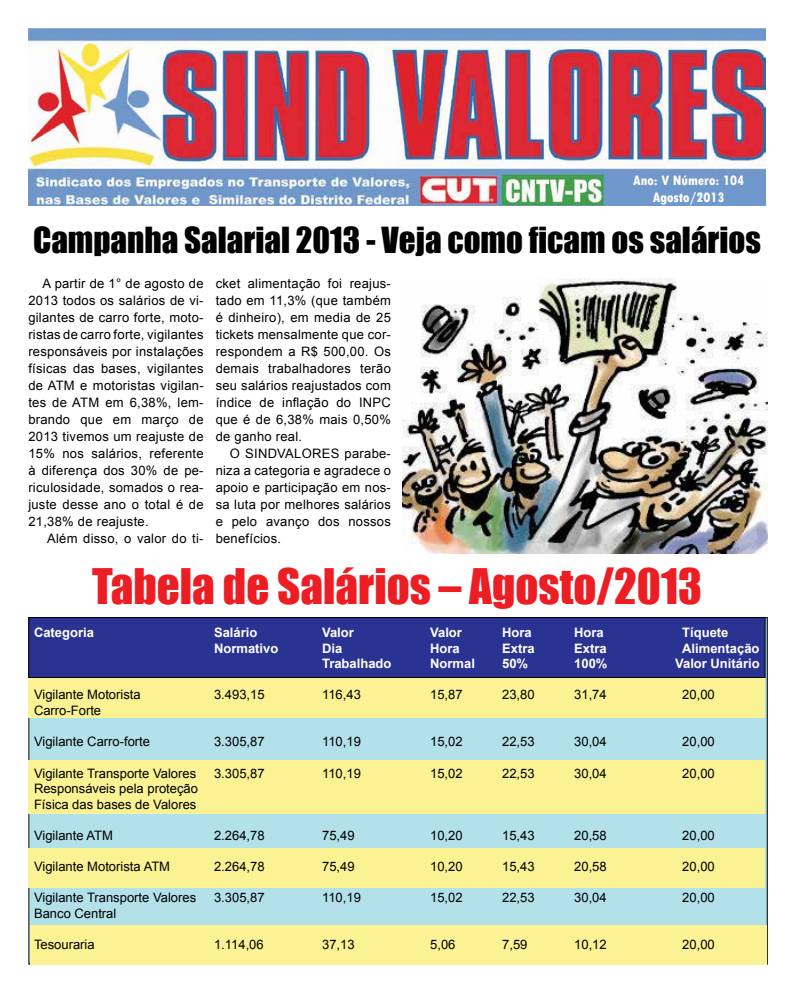
<style>
.page{position:relative;width:794px;height:993px;background:#fff}
.page>*{position:absolute;margin:0;border:0;box-sizing:border-box;transform-origin:0 0}
.t1{font:45px "Impact";color:#ed1d24}
.t2{font:33px "Impact";color:#000}
.t3{font:800 condensed 14.3px "Tw Cen";color:#fffbf4}
.t4{font:800 condensed 14.3px "Tw Cen";color:#fffffc}
.t5{font:13px/17px "Arial";color:#000;text-align:justify}
.t6{font:700 13px "Arial";color:#fffffb}
.t7{font:13px "Arial";letter-spacing:.02em;color:#000}
</style>
<div class="page">
<div style="left:29px;top:617px;width:738px;height:346px;background:#b3e1ea"></div>
<img style="left:28px;top:28px;width:737px;height:178px">
<img style="left:403px;top:278px;width:364px;height:275px">
<div style="left:29px;top:617px;width:736px;height:60px;background:#2a3391"></div>
<div style="left:28px;top:617px;width:737px;height:60px;border:1px solid #000"></div>
<div style="left:29px;top:678px;width:736px;height:39px;background:#fbf393"></div>
<div style="left:28px;top:760px;width:736px;height:54px;background:#fbf393"></div>
<div style="left:28px;top:848px;width:736px;height:39px;background:#fbf393"></div>
<div style="left:30px;top:925px;width:736px;height:39px;background:#fbf393"></div>
<p class="t3" style="left:633px;top:171px;width:112px">Ano: V Número: 104</p>
<p class="t4" style="left:653px;top:188px;width:73px">Agosto/2013</p>
<h2 class="t2" style="left:33px;top:214px;width:729px">Campanha Salarial 2013 - Veja como ficam os salários</h2>
<p class="t5" style="left:28px;top:274px;width:177px;text-indent:14px">A partir de 1° de agosto de 2013 todos os salários de vi&shy;gilantes de carro forte, moto&shy;ristas de carro forte, vigilantes responsáveis por instalações físicas das bases, vigilantes de ATM e motoristas vigilan&shy;tes de ATM em 6,38%, lem&shy;brando que em março de 2013 tivemos um reajuste de 15% nos salários, referente à diferença dos 30% de pe&shy;riculosidade, somados o rea&shy;juste desse ano o total é de 21,38% de reajuste.</p>
<p class="t7" style="left:47px;top:529px;width:158px">Além disso, o valor do ti-</p>
<p class="t5" style="left:216px;top:274px;width:177px">cket alimentação foi reajus&shy;tado em 11,3% (que também é dinheiro), em media de 25 tickets mensalmente que cor&shy;respondem a R$ 500,00. Os demais trabalhadores terão seu salários reajustados com índice de inflação do INPC que é de 6,38% mais 0,50% de ganho real.</p>
<p class="t5" style="left:216px;top:444px;width:177px;text-indent:14px">O SINDVALORES parabe&shy;niza a categoria e agradece o apoio e participação em nos&shy;sa luta por melhores salários e pelo avanço dos nossos benefícios.</p>
<h1 class="t1" style="left:92px;top:551px;width:611px">Tabela de Salários – Agosto/2013</h1>
<p class="t6" style="left:34px;top:623px;width:61px">Categoria</p>
<p class="t6" style="left:214px;top:623px;width:45px">Salário</p>
<p class="t6" style="left:322px;top:623px;width:33px">Valor</p>
<p class="t6" style="left:430px;top:623px;width:33px">Valor</p>
<p class="t6" style="left:502px;top:623px;width:31px">Hora</p>
<p class="t6" style="left:574px;top:623px;width:31px">Hora</p>
<p class="t6" style="left:682px;top:623px;width:48px">Tíquete</p>
<p class="t6" style="left:214px;top:639px;width:66px">Normativo</p>
<p class="t6" style="left:322px;top:639px;width:22px">Dia</p>
<p class="t6" style="left:430px;top:639px;width:31px">Hora</p>
<p class="t6" style="left:502px;top:639px;width:34px">Extra</p>
<p class="t6" style="left:574px;top:639px;width:34px">Extra</p>
<p class="t6" style="left:682px;top:639px;width:79px">Alimentação</p>
<p class="t6" style="left:322px;top:654px;width:71px">Trabalhado</p>
<p class="t6" style="left:430px;top:654px;width:46px">Normal</p>
<p class="t6" style="left:502px;top:654px;width:28px">50%</p>
<p class="t6" style="left:574px;top:654px;width:35px">100%</p>
<p class="t6" style="left:675px;top:654px;width:86px">Valor Unitário</p>
<p class="t5" style="left:34px;top:686px;width:108px">Vigilante Motorista</p>
<p class="t5" style="left:214px;top:686px;width:52px">3.493,15</p>
<p class="t5" style="left:322px;top:686px;width:40px">116,43</p>
<p class="t5" style="left:430px;top:686px;width:34px">15,87</p>
<p class="t5" style="left:502px;top:686px;width:34px">23,80</p>
<p class="t5" style="left:574px;top:686px;width:34px">31,74</p>
<p class="t5" style="left:682px;top:686px;width:34px">20,00</p>
<p class="t5" style="left:34px;top:701px;width:69px">Carro-Forte</p>
<p class="t5" style="left:34px;top:733px;width:118px">Vigilante Carro-forte</p>
<p class="t5" style="left:214px;top:733px;width:52px">3.305,87</p>
<p class="t5" style="left:322px;top:733px;width:40px">110,19</p>
<p class="t5" style="left:430px;top:733px;width:34px">15,02</p>
<p class="t5" style="left:502px;top:733px;width:34px">22,53</p>
<p class="t5" style="left:574px;top:733px;width:34px">30,04</p>
<p class="t5" style="left:682px;top:733px;width:34px">20,00</p>
<p class="t5" style="left:34px;top:764px;width:164px">Vigilante Transporte Valores</p>
<p class="t5" style="left:214px;top:764px;width:52px">3.305,87</p>
<p class="t5" style="left:322px;top:764px;width:40px">110,19</p>
<p class="t5" style="left:430px;top:764px;width:34px">15,02</p>
<p class="t5" style="left:502px;top:764px;width:34px">22,53</p>
<p class="t5" style="left:574px;top:764px;width:34px">30,04</p>
<p class="t5" style="left:682px;top:764px;width:34px">20,00</p>
<p class="t5" style="left:34px;top:780px;width:166px;line-height:15.6px">Responsáveis pela proteção<br>Física das bases de Valores</p>
<p class="t5" style="left:34px;top:826px;width:81px">Vigilante ATM</p>
<p class="t5" style="left:214px;top:826px;width:52px">2.264,78</p>
<p class="t5" style="left:322px;top:826px;width:34px">75,49</p>
<p class="t5" style="left:430px;top:826px;width:34px">10,20</p>
<p class="t5" style="left:502px;top:826px;width:34px">15,43</p>
<p class="t5" style="left:574px;top:826px;width:34px">20,58</p>
<p class="t5" style="left:682px;top:826px;width:34px">20,00</p>
<p class="t5" style="left:34px;top:857px;width:138px">Vigilante Motorista ATM</p>
<p class="t5" style="left:214px;top:857px;width:52px">2.264,78</p>
<p class="t5" style="left:322px;top:857px;width:34px">75,49</p>
<p class="t5" style="left:430px;top:857px;width:34px">10,20</p>
<p class="t5" style="left:502px;top:857px;width:34px">15,43</p>
<p class="t5" style="left:574px;top:857px;width:34px">20,58</p>
<p class="t5" style="left:682px;top:857px;width:34px">20,00</p>
<p class="t5" style="left:34px;top:889px;width:164px">Vigilante Transporte Valores</p>
<p class="t5" style="left:214px;top:889px;width:52px">3.305,87</p>
<p class="t5" style="left:322px;top:889px;width:40px">110,19</p>
<p class="t5" style="left:430px;top:889px;width:34px">15,02</p>
<p class="t5" style="left:502px;top:889px;width:34px">22,53</p>
<p class="t5" style="left:574px;top:889px;width:34px">30,04</p>
<p class="t5" style="left:682px;top:889px;width:34px">20,00</p>
<p class="t5" style="left:34px;top:904px;width:84px">Banco Central</p>
<p class="t5" style="left:34px;top:935px;width:62px">Tesouraria</p>
<p class="t5" style="left:214px;top:935px;width:51px">1.114,06</p>
<p class="t5" style="left:322px;top:935px;width:34px">37,13</p>
<p class="t5" style="left:430px;top:935px;width:27px">5,06</p>
<p class="t5" style="left:502px;top:935px;width:27px">7,59</p>
<p class="t5" style="left:574px;top:935px;width:34px">10,12</p>
<p class="t5" style="left:682px;top:935px;width:34px">20,00</p>
</div>
